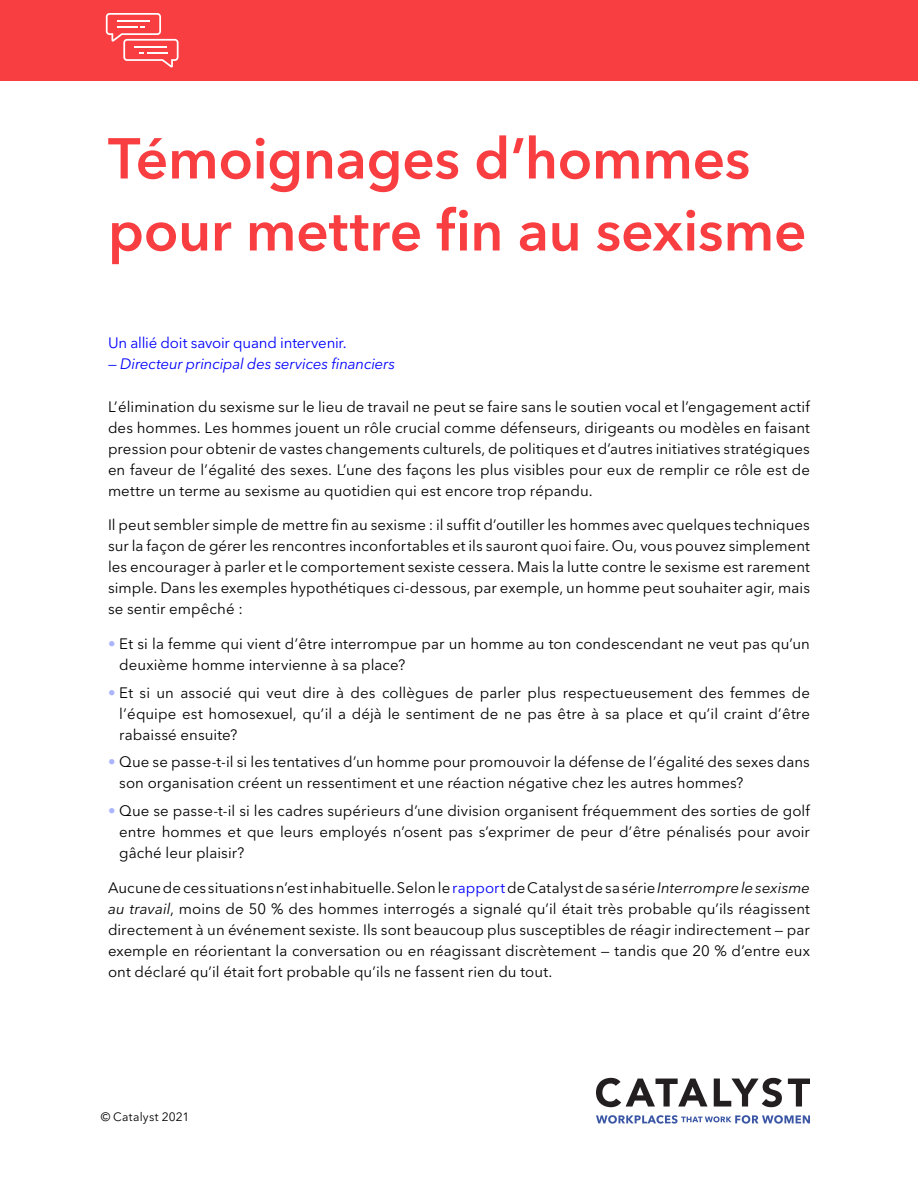
<style>
.page{position:relative;width:918px;height:1188px;background:#fff}
.page>*{position:absolute;margin:0;border:0;box-sizing:border-box;transform-origin:0 0}
.t1{font:600 57px/72px "Avenir Next";letter-spacing:-.005em;color:#f93e42}
.Paragraph_Style_1{font:15px/21px "Avenir Next LT Pro";letter-spacing:.005em;color:#000;text-align:justify}
.t2{font:italic 15px "Avenir Next LT Pro";letter-spacing:-.01em;color:#00f}
.t3{font:15px "Avenir Next LT Pro";letter-spacing:-.015em;color:#00f}
.Main_Paragraphs{font:12px "Avenir Next LT Pro";letter-spacing:.02em;color:#000}
.s1{color:#aab5fd}
.s2{color:#00f}
.s3{font-style:italic}
</style>
<div class="page">
<div style="left:0;top:0;width:918px;height:81px;background:#f93e42"></div>
<svg style="left:106px;top:13px;width:73px;height:55px"></svg>
<svg style="left:596px;top:1078px;width:112px;height:29px"></svg>
<svg style="left:714px;top:1078px;width:68px;height:29px"></svg>
<svg style="left:788px;top:1079px;width:22px;height:28px"></svg>
<svg style="left:596px;top:1115px;width:214px;height:9px"></svg>
<p class="t1" style="left:108px;top:121px;width:700px">Témoignages d’hommes pour mettre fin au sexisme</p>
<p class="t3" style="left:108px;top:334px;width:240px">Un allié doit savoir quand intervenir.</p>
<p class="t2" style="left:108px;top:355px;width:289px">— Directeur principal des services financiers</p>
<p class="Paragraph_Style_1" style="left:108px;top:396px;width:704px">L’élimination du sexisme sur le lieu de travail ne peut se faire sans le soutien vocal et l’engagement actif des hommes. Les hommes jouent un rôle crucial comme défenseurs, dirigeants ou modèles en faisant pression pour obtenir de vastes changements culturels, de politiques et d’autres initiatives stratégiques en faveur de l’égalité des sexes. L’une des façons les plus visibles pour eux de remplir ce rôle est de mettre un terme au sexisme au quotidien qui est encore trop répandu.</p>
<p class="Paragraph_Style_1" style="left:108px;top:515px;width:704px">Il peut sembler simple de mettre fin au sexisme : il suffit d’outiller les hommes avec quelques techniques sur la façon de gérer les rencontres inconfortables et ils sauront quoi faire. Ou, vous pouvez simplement les encourager à parler et le comportement sexiste cessera. Mais la lutte contre le sexisme est rarement simple. Dans les exemples hypothétiques ci-dessous, par exemple, un homme peut souhaiter agir, mais se sentir empêché :</p>
<p class="Paragraph_Style_1" style="left:119px;top:633px;width:692px;text-indent:-11px"><span class="s1">•</span> Et si la femme qui vient d’être interrompue par un homme au ton condescendant ne veut pas qu’un deuxième homme intervienne à sa place?</p>
<p class="Paragraph_Style_1" style="left:119px;top:682px;width:692px;text-indent:-11px"><span class="s1">•</span> Et si un associé qui veut dire à des collègues de parler plus respectueusement des femmes de l’équipe est homosexuel, qu’il a déjà le sentiment de ne pas être à sa place et qu’il craint d’être rabaissé ensuite?</p>
<p class="Paragraph_Style_1" style="left:119px;top:752px;width:692px;text-indent:-11px"><span class="s1">•</span> Que se passe-t-il si les tentatives d’un homme pour promouvoir la défense de l’égalité des sexes dans son organisation créent un ressentiment et une réaction négative chez les autres hommes?</p>
<p class="Paragraph_Style_1" style="left:119px;top:800px;width:692px;text-indent:-11px"><span class="s1">•</span> Que se passe-t-il si les cadres supérieurs d’une division organisent fréquemment des sorties de golf entre hommes et que leurs employés n’osent pas s’exprimer de peur d’être pénalisés pour avoir gâché leur plaisir?</p>
<p class="Paragraph_Style_1" style="left:108px;top:877px;width:704px">Aucune de ces situations n’est inhabituelle. Selon le <span class="s2">rapport</span> de Catalyst de sa série <span class="s3">Interrompre le sexisme au travail</span>, moins de 50 % des hommes interrogés a signalé qu’il était très probable qu’ils réagissent directement à un événement sexiste. Ils sont beaucoup plus susceptibles de réagir indirectement — par exemple en réorientant la conversation ou en réagissant discrètement — tandis que 20 % d’entre eux ont déclaré qu’il était fort probable qu’ils ne fassent rien du tout.</p>
<p class="Main_Paragraphs" style="left:101px;top:1110px;width:90px">© Catalyst 2021</p>
</div>
